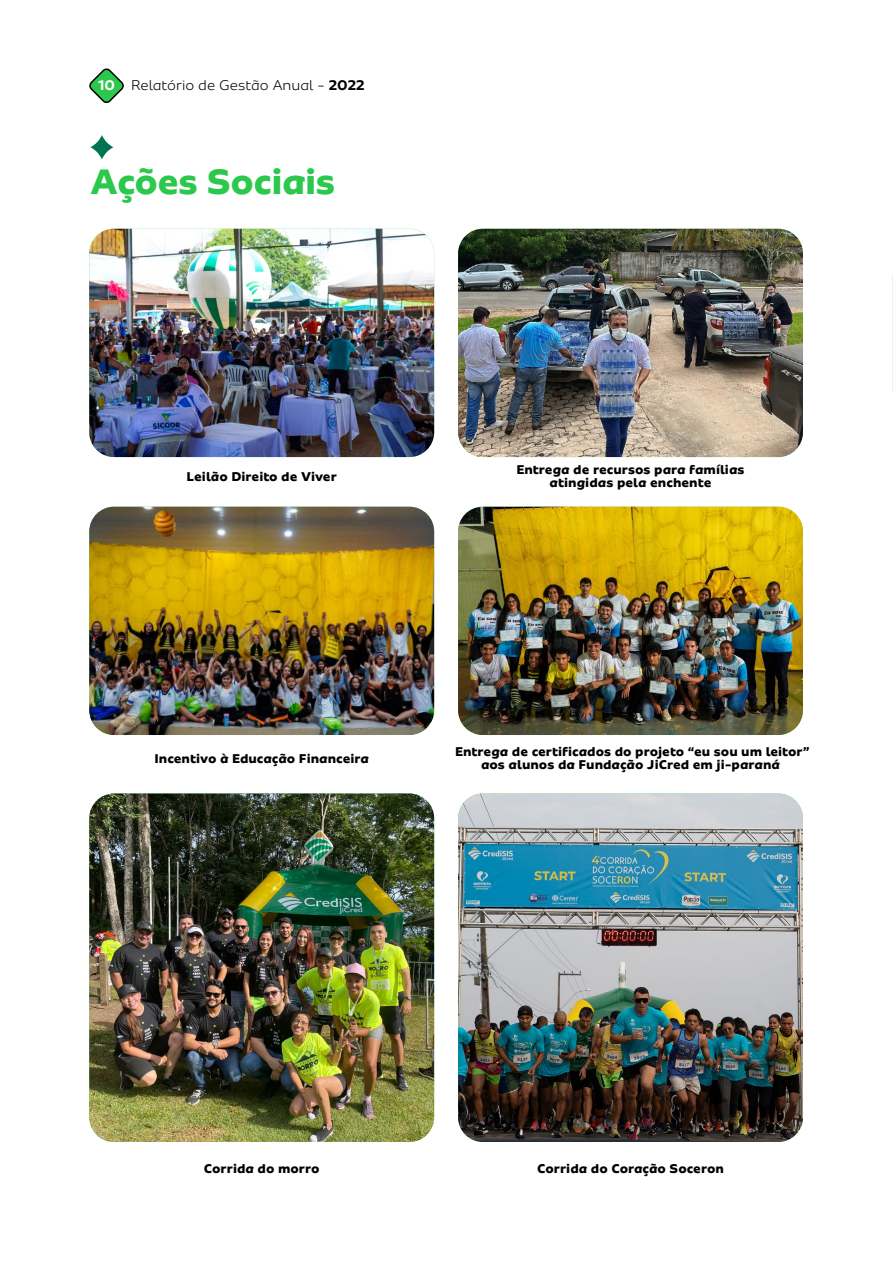
<style>
.page{position:relative;width:893px;height:1263px;background:#fff}
.page>*{position:absolute;margin:0;border:0;box-sizing:border-box;transform-origin:0 0}
.t1{font:800 37.5px "Sua";letter-spacing:-.015em;color:#2cc84d}
.t2{font:300 15px "Sua";color:#000}
.t3{font:800 13.5px/12.6px "Sua";color:#000;text-align:center}
.s1{font-weight:700;color:#fff}
.s2{font-weight:700}
</style>
<div class="page">
<hr style="left:892px;top:1px;width:1px;height:1261px;background:#ededed">
<svg style="left:892px;top:1px;width:1px;height:392px"></svg>
<svg style="left:89px;top:68px;width:35px;height:35px"></svg>
<svg style="left:90px;top:135px;width:23px;height:24px"></svg>
<img style="left:89px;top:229px;width:345px;height:228px">
<img style="left:89px;top:507px;width:345px;height:228px">
<img style="left:89px;top:793px;width:345px;height:349px">
<img style="left:458px;top:793px;width:345px;height:349px">
<img style="left:458px;top:229px;width:345px;height:228px">
<img style="left:458px;top:507px;width:345px;height:228px">
<p class="t2" style="left:98px;top:77px;width:268px"><span class="s1">10</span> Relatório de Gestão Anual - <span class="s2">2022</span></p>
<h1 class="t1" style="left:90px;top:159px;width:247px">Ações Sociais</h1>
<p class="t3" style="left:186px;top:470px;width:152px">Leilão Direito de Viver</p>
<p class="t3" style="left:516px;top:463px;width:230px">Entrega de recursos para famílias atingidas pela enchente</p>
<p class="t3" style="left:154px;top:752px;width:216px">Incentivo à Educação Financeira</p>
<p class="t3" style="left:455px;top:745px;width:356px">Entrega de certificados do projeto “eu sou um leitor” aos alunos da Fundação JiCred em ji-paraná</p>
<p class="t3" style="left:204px;top:1162px;width:117px">Corrida do morro</p>
<p class="t3" style="left:537px;top:1162px;width:188px">Corrida do Coração Soceron</p>
</div>
